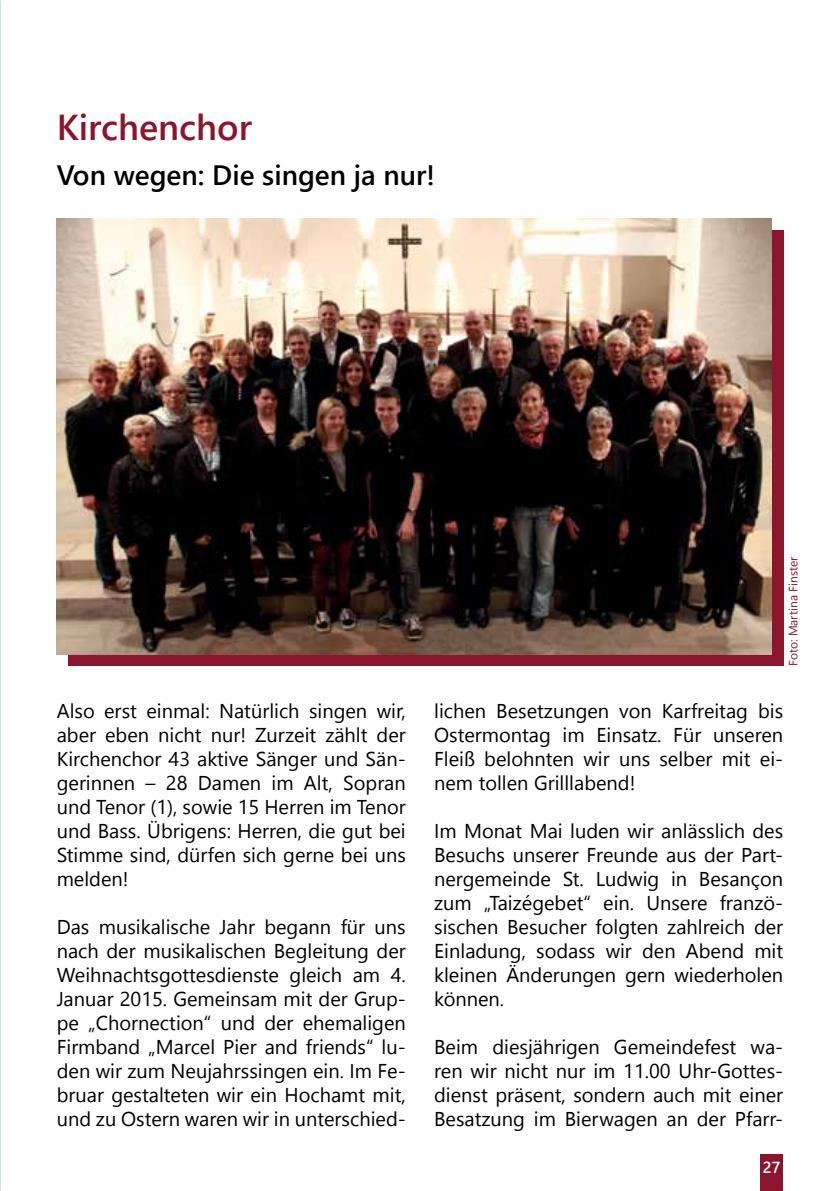
<style>
.page{position:relative;width:840px;height:1191px;background:#fff}
.page>*{position:absolute;margin:0;border:0;box-sizing:border-box;transform-origin:0 0}
.t1{font:600 36px "Segoe UI";color:#8a152c}
.t2{font:600 28px "Segoe UI";color:#000}
.t3{font:20px/24px "Segoe UI";color:#000;text-align:justify}
.t4{font:600 16px "Segoe UI";color:#fff}
.t5{font:12px "Segoe UI";color:#8a152c}
</style>
<div class="page">
<div style="left:760px;top:1154px;width:22px;height:37px;background:#8a152c"></div>
<div style="left:68px;top:230px;width:714px;height:436px;background:#8a152c"></div>
<img style="left:57px;top:219px;width:714px;height:436px">
<h1 class="t1" style="left:57px;top:98px;width:197px">Kirchenchor</h1>
<h2 class="t2" style="left:57px;top:152px;width:379px">Von wegen: Die singen ja nur!</h2>
<p class="t5" style="left:783px;top:666px;width:111px;rotate:-90deg">Foto: Martina Finster</p>
<p class="t3" style="left:57px;top:698px;width:350px">Also erst einmal: Natürlich singen wir, aber eben nicht nur! Zurzeit zählt der Kirchenchor 43 aktive Sänger und Sän&shy;gerinnen – 28 Damen im Alt, Sopran und Tenor (1), sowie 15 Herren im Tenor und Bass. Übrigens: Herren, die gut bei Stimme sind, dürfen sich gerne bei uns melden!</p>
<p class="t3" style="left:57px;top:914px;width:350px">Das musikalische Jahr begann für uns nach der musikalischen Begleitung der Weihnachtsgottesdienste gleich am 4.<br>Januar 2015. Gemeinsam mit der Grup&shy;pe „Chornection“ und der ehemaligen Firmband „Marcel Pier and friends“ lu&shy;den wir zum Neujahrssingen ein. Im Fe&shy;bruar gestalteten wir ein Hochamt mit, und zu Ostern waren wir in unterschied-</p>
<p class="t3" style="left:434px;top:698px;width:350px">lichen Besetzungen von Karfreitag bis Ostermontag im Einsatz. Für unseren Fleiß belohnten wir uns selber mit ei&shy;nem tollen Grilllabend!</p>
<p class="t3" style="left:434px;top:818px;width:350px">Im Monat Mai luden wir anlässlich des Besuchs unserer Freunde aus der Part&shy;nergemeinde St. Ludwig in Besançon zum „Taizégebet“ ein. Unsere franzö&shy;sischen Besucher folgten zahlreich der Einladung, sodass wir den Abend mit kleinen Änderungen gern wiederholen können.</p>
<p class="t3" style="left:434px;top:1034px;width:350px">Beim diesjährigen Gemeindefest wa&shy;ren wir nicht nur im 11.00 Uhr-Gottes&shy;dienst präsent, sondern auch mit einer Besatzung im Bierwagen an der Pfarr-</p>
<p class="t4" style="left:762px;top:1155px;width:19px">27</p>
</div>
